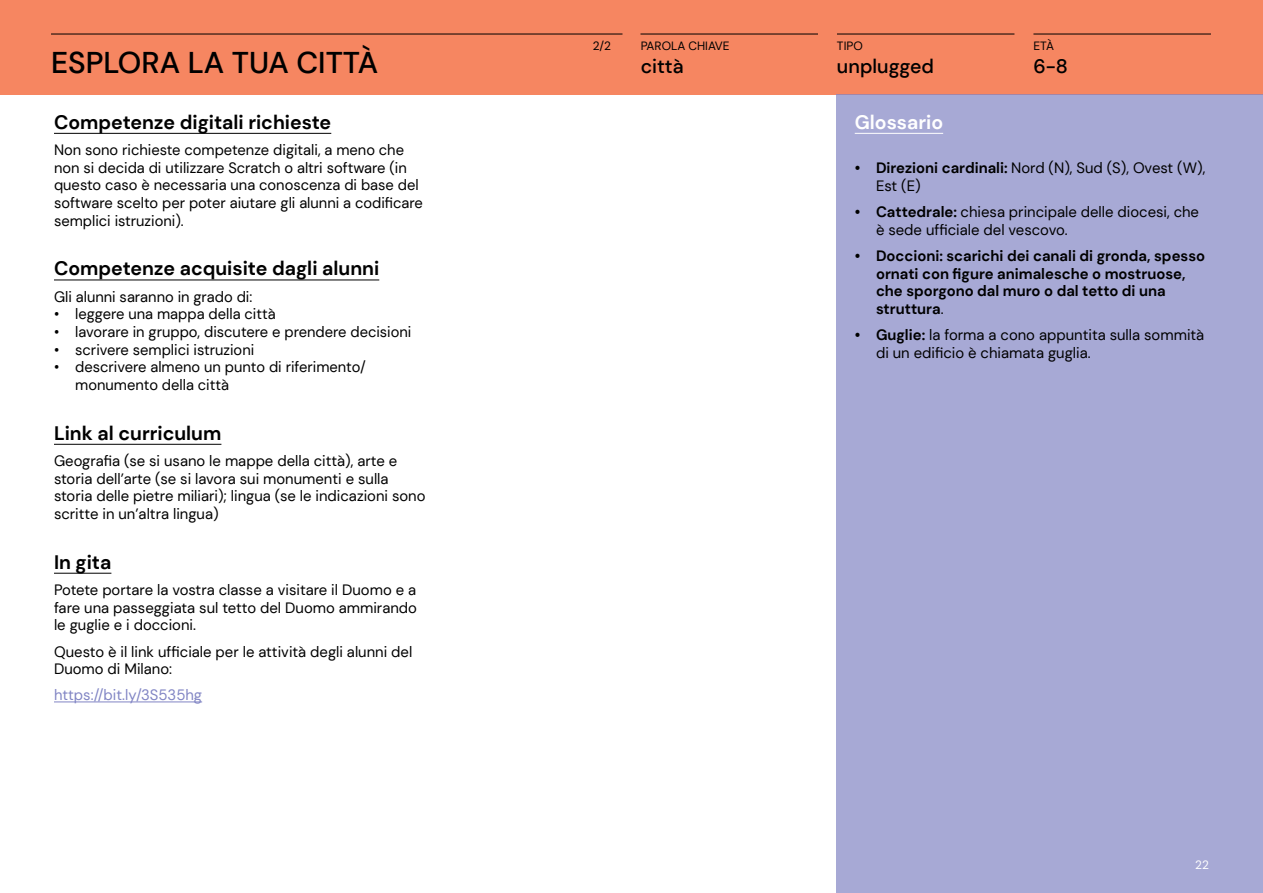
<style>
.page{position:relative;width:1263px;height:893px;background:#fff}
.page>*{position:absolute;margin:0;border:0;box-sizing:border-box;transform-origin:0 0}
.t1{font:500 30px "DM Sans";color:#000}
.t2{font:700 19.5px "DM Sans";color:#000}
.t3{font:500 19.5px "DM Sans";color:#000}
.t4{font:700 19.5px "DM Sans";color:#fff}
.t5{font:15px/17.7px "DM Sans";color:#000}
.t6{font:700 15px/17.7px "DM Sans";color:#000}
.t7{font:15px "DM Sans";color:#8185c4}
.t8{font:12px "DM Sans";color:#000}
.t9{font:12px "DM Sans";color:#fff}
.s1{font-weight:700}
.s2{font-weight:400}
</style>
<div class="page">
<div style="left:0;top:0;width:1263px;height:95px;background:#f68661"></div>
<div style="left:837px;top:95px;width:426px;height:798px;background:#a7a9d5"></div>
<hr style="left:51px;top:34px;width:571px;height:1px;background:#000">
<hr style="left:640px;top:34px;width:178px;height:1px;background:#000">
<hr style="left:837px;top:34px;width:177px;height:1px;background:#000">
<hr style="left:1033px;top:34px;width:178px;height:1px;background:#000">
<hr style="left:54px;top:133px;width:277px;height:1px;background:#000">
<hr style="left:54px;top:279px;width:325px;height:1px;background:#000">
<hr style="left:54px;top:444px;width:167px;height:1px;background:#000">
<hr style="left:54px;top:573px;width:57px;height:1px;background:#000">
<hr style="left:54px;top:701px;width:148px;height:1px;background:#8185c4">
<hr style="left:855px;top:133px;width:88px;height:1px;background:#fff">
<h1 class="t1" style="left:51px;top:44px;width:329px">ESPLORA LA TUA CITTÀ</h1>
<h2 class="t2" style="left:54px;top:110px;width:279px">Competenze digitali richieste</h2>
<p class="t5" style="left:54px;top:141px;width:370px">Non sono richieste competenze digitali, a meno che non si decida di utilizzare Scratch o altri software (in questo caso è necessaria una conoscenza di base del software scelto per poter aiutare gli alunni a codificare semplici istruzioni).</p>
<h2 class="t2" style="left:54px;top:256px;width:327px">Competenze acquisite dagli alunni</h2>
<p class="t5" style="left:54px;top:287px;width:200px">Gli alunni saranno in grado di:</p>
<p class="t5" style="left:54px;top:305px;width:223px">• leggere una mappa della città</p>
<p class="t5" style="left:54px;top:323px;width:359px">• lavorare in gruppo, discutere e prendere decisioni</p>
<p class="t5" style="left:54px;top:341px;width:202px">• scrivere semplici istruzioni</p>
<p class="t5" style="left:75px;top:358px;width:292px;text-indent:-21px">• descrivere almeno un punto di riferimento/ monumento della città</p>
<h2 class="t2" style="left:54px;top:421px;width:169px">Link al curriculum</h2>
<p class="t5" style="left:54px;top:452px;width:373px">Geografia (se si usano le mappe della città), arte e storia dell’arte (se si lavora sui monumenti e sulla storia delle pietre miliari); lingua (se le indicazioni sono scritte in un’altra lingua)</p>
<h2 class="t2" style="left:54px;top:550px;width:59px">In gita</h2>
<p class="t5" style="left:54px;top:581px;width:364px;text-align:justify">Potete portare la vostra classe a visitare il Duomo e a fare una passeggiata sul tetto del Duomo ammirando le guglie e i doccioni.</p>
<p class="t5" style="left:54px;top:642px;width:360px">Questo è il link ufficiale per le attività degli alunni del<br>Duomo di Milano:</p>
<p class="t7" style="left:54px;top:686px;width:150px">https://bit.ly/3S535hg</p>
<p class="t8" style="left:593px;top:38px;width:20px">2/2</p>
<p class="t8" style="left:641px;top:38px;width:90px">PAROLA CHIAVE</p>
<h2 class="t3" style="left:641px;top:54px;width:44px">città</h2>
<p class="t8" style="left:837px;top:38px;width:27px">TIPO</p>
<h2 class="t3" style="left:837px;top:54px;width:99px">unplugged</h2>
<p class="t8" style="left:1033px;top:38px;width:22px">ETÀ</p>
<h2 class="t3" style="left:1033px;top:54px;width:36px">6-8</h2>
<h2 class="t4" style="left:855px;top:110px;width:90px">Glossario</h2>
<p class="t5" style="left:876px;top:159px;width:331px;text-indent:-21px"><span class="s1">• Direzioni cardinali:</span> Nord (N), Sud (S), Ovest (W),<br>Est (E)</p>
<p class="t5" style="left:876px;top:203px;width:325px;text-indent:-21px"><span class="s1">• Cattedrale:</span> chiesa principale delle diocesi, che è sede ufficiale del vescovo.</p>
<p class="t6" style="left:876px;top:247px;width:331px;text-indent:-21px">• Doccioni: scarichi dei canali di gronda, spesso ornati con figure animalesche o mostruose, che sporgono dal muro o dal tetto di una struttura<span class="s2">.</span></p>
<p class="t5" style="left:876px;top:326px;width:330px;text-indent:-21px"><span class="s1">• Guglie:</span> la forma a cono appuntita sulla sommità di un edificio è chiamata guglia.</p>
<p class="t9" style="left:1195px;top:857px;width:15px">22</p>
</div>
